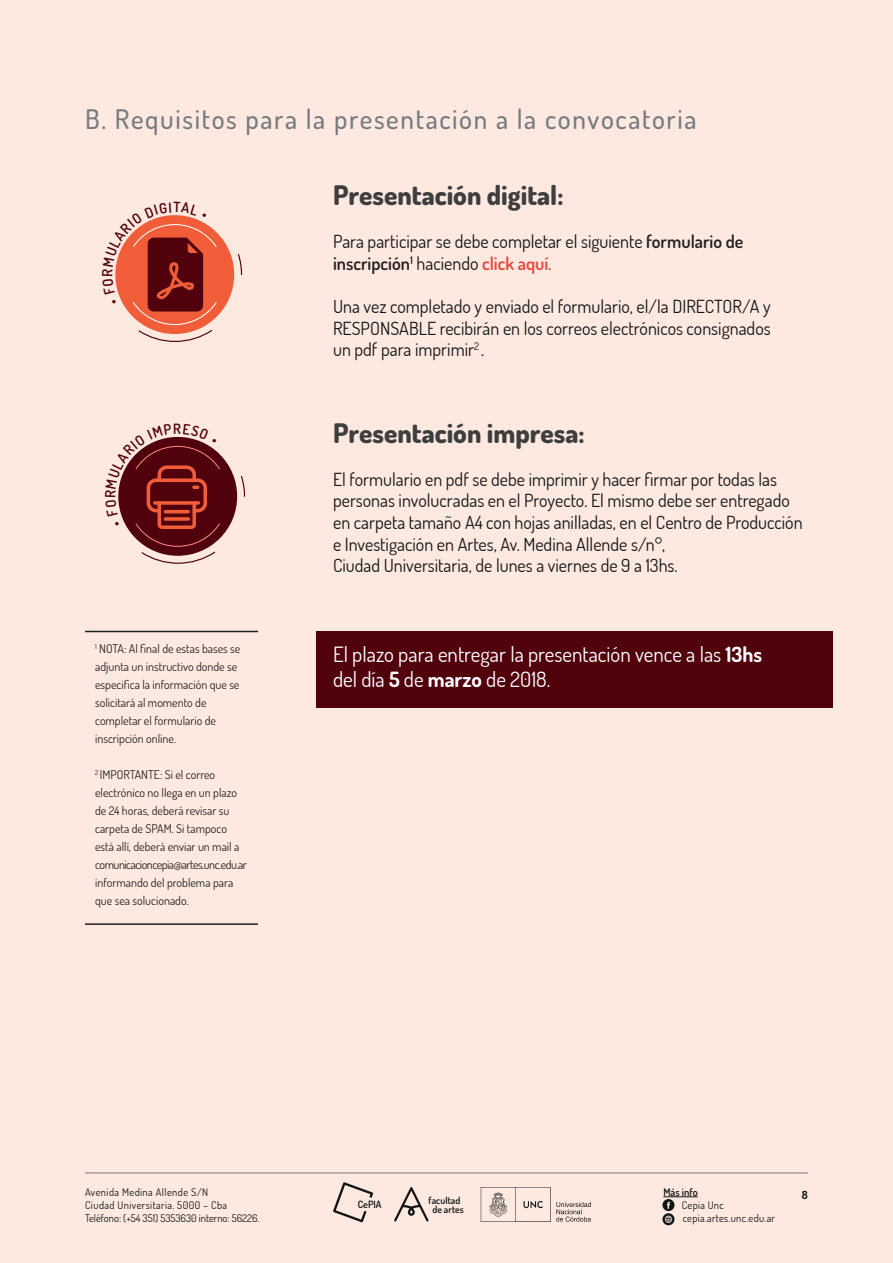
<style>
.page{position:relative;width:893px;height:1263px;background:#fde9e0}
.page>*{position:absolute;margin:0;border:0;box-sizing:border-box;transform-origin:0 0}
.t1{font:500 27px "Dosis";letter-spacing:.06em;color:#767a7f}
.t2{font:800 27px "Dosis";color:#3e3e3f}
.t3{font:21px/25.2px "Dosis";color:#fff}
.t4{font:18px/21.6px "Dosis";color:#111416}
.t5{font:600 14.25px "Dosis";color:#51010b}
.t6{font:12px/18px "Dosis";color:#231f20}
.t7{font:700 11.25px "Dosis";color:#111416}
.t8{font:10.5px/12.9px "Dosis";letter-spacing:.03em;color:#111416}
.t9{font:600 10.5px "Dosis";color:#111416}
.t10{font:600 10.05px "Dosis";color:#111416}
.t11{font:600 9.75px "Dosis";color:#111416}
.s1{font-weight:600;color:#231f20}
.s2{font-weight:600;color:#ee433b}
.s3{font-weight:700}
</style>
<div class="page">
<div style="left:118px;top:437px;width:119px;height:119px;background:#51010b;border-radius:50%"></div>
<svg style="left:240px;top:475px;width:6px;height:22px"></svg>
<div style="left:115px;top:215px;width:119px;height:119px;background:#f15d39;border-radius:50%"></div>
<svg style="left:238px;top:254px;width:5px;height:22px"></svg>
<hr style="left:85px;top:631px;width:173px;height:1px;background:#231f20">
<hr style="left:85px;top:923px;width:173px;height:2px;background:#231f20">
<div style="left:316px;top:631px;width:516px;height:76px;background:#51010b"></div>
<hr style="left:85px;top:1172px;width:723px;height:1px;background:#767a7f">
<hr style="left:663px;top:1196px;width:35px;height:1px;background:#111416">
<svg style="left:662px;top:1199px;width:12px;height:26px"></svg>
<svg style="left:394px;top:1187px;width:35px;height:34px"></svg>
<svg style="left:333px;top:1182px;width:40px;height:40px"></svg>
<svg style="left:481px;top:1187px;width:110px;height:35px"></svg>
<svg style="left:118px;top:436px;width:103px;height:128px"></svg>
<svg style="left:115px;top:215px;width:103px;height:127px"></svg>
<h1 class="t1" style="left:85px;top:102px;width:613px">B. Requisitos para la presentación a la convocatoria</h1>
<p class="t5" style="left:173px;top:420px;width:10px">R</p>
<p class="t6" style="left:95px;top:639px;width:147px"><sup>1</sup> NOTA: Al final de estas bases se adjunta un instructivo donde se especifica la información que se solicitará al momento de completar el formulario de inscripción online.</p>
<p class="t6" style="left:95px;top:765px;width:153px"><sup>2</sup> IMPORTANTE: Si el correo electrónico no llega en un plazo de 24 horas, deberá revisar su carpeta de SPAM. Si tampoco está allí, deberá enviar un mail a comunicacioncepia@artes.unc.edu.ar informando del problema para que sea solucionado.</p>
<h1 class="t2" style="left:333px;top:178px;width:232px">Presentación digital:</h1>
<p class="t4" style="left:333px;top:230px;width:412px">Para participar se debe completar el siguiente <span class="s1">formulario de inscripción</span><sup>1</sup> haciendo <span class="s2">click aquí.</span></p>
<p class="t4" style="left:333px;top:295px;width:439px;text-align:justify">Una vez completado y enviado el formulario, el/la DIRECTOR/A y RESPONSABLE recibirán en los correos electrónicos consignados un pdf para imprimir<sup>2</sup> .</p>
<h1 class="t2" style="left:333px;top:415px;width:253px">Presentación impresa:</h1>
<p class="t4" style="left:333px;top:468px;width:471px">El formulario en pdf se debe imprimir y hacer firmar por todas las personas involucradas en el Proyecto. El mismo debe ser entregado en carpeta tamaño A4 con hojas anilladas, en el Centro de Producción e Investigación en Artes, Av. Medina Allende s/n°,<br>Ciudad Universitaria, de lunes a viernes de 9 a 13hs.</p>
<p class="t3" style="left:333px;top:641px;width:431px">El plazo para entregar la presentación vence a las <span class="s3">13hs </span>del día <span class="s3">5</span> de <span class="s3">marzo</span> de 2018.</p>
<p class="t8" style="left:85px;top:1186px;width:176px">Avenida Medina Allende S/N<br>Ciudad Universitaria. 5000 – Cba<br>Teléfono: (+54 351) 5353630 interno: 56226.</p>
<p class="t9" style="left:663px;top:1185px;width:36px">Más info</p>
<p class="t11" style="left:428px;top:1194px;width:33px">facultad</p>
<p class="t10" style="left:358px;top:1198px;width:25px">CePIA</p>
<p class="t8" style="left:682px;top:1198px;width:95px">Cepia Unc cepia.artes.unc.edu.ar</p>
<p class="t11" style="left:432px;top:1203px;width:33px">de artes</p>
<p class="t7" style="left:802px;top:1188px;width:7px">8</p>
</div>
